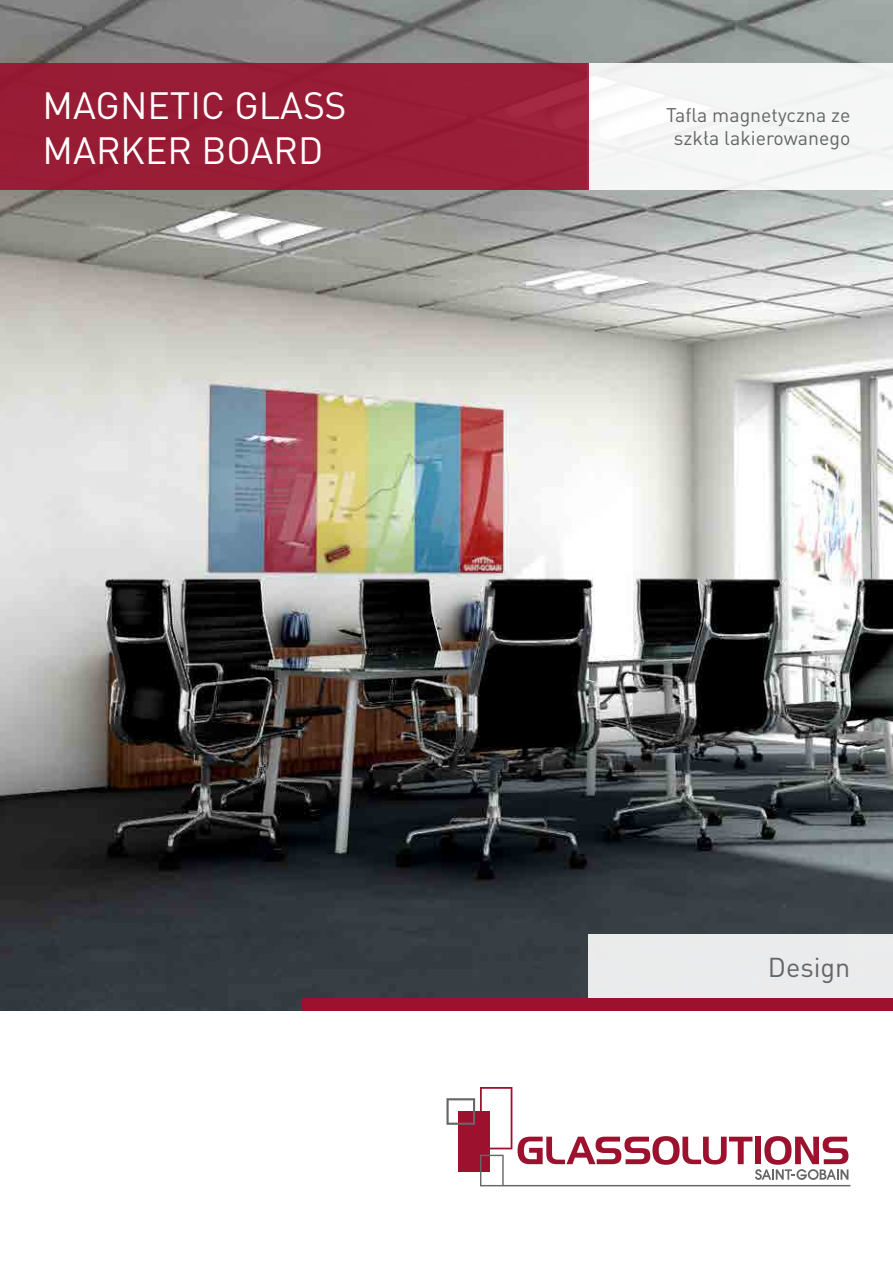
<style>
.page{position:relative;width:893px;height:1263px;background:#fff}
.page>*{position:absolute;margin:0;border:0;box-sizing:border-box;transform-origin:0 0}
.Tytuły_kart_produkto{font:37.5px "DIN Pro Pl";color:#fff}
.t1{font:27px "DIN Pro Pl";color:#646567}
.t2{font:19.5px/23.4px "DIN Pro Pl";color:#646567;text-align:center}
</style>
<div class="page">
<svg style="left:446px;top:1087px;width:404px;height:99px"></svg>
<img style="left:0;top:0;width:893px;height:1010px">
<div style="left:587px;top:63px;width:306px;height:126px;background:#f5f6f5"></div>
<div style="left:589px;top:934px;width:304px;height:64px;background:#eaebec"></div>
<div style="left:303px;top:998px;width:590px;height:12px;background:#9c112e"></div>
<div style="left:0;top:63px;width:589px;height:126px;background:#9a1d37"></div>
<p class="Tytuły_kart_produkto" style="left:43px;top:82px;width:306px">MAGNETIC GLASS</p>
<p class="Tytuły_kart_produkto" style="left:43px;top:127px;width:282px">MARKER BOARD</p>
<p class="t2" style="left:666px;top:103px;width:186px">Tafla magnetyczna ze szkła lakierowanego</p>
<p class="t1" style="left:768px;top:950px;width:84px">Design</p>
</div>
